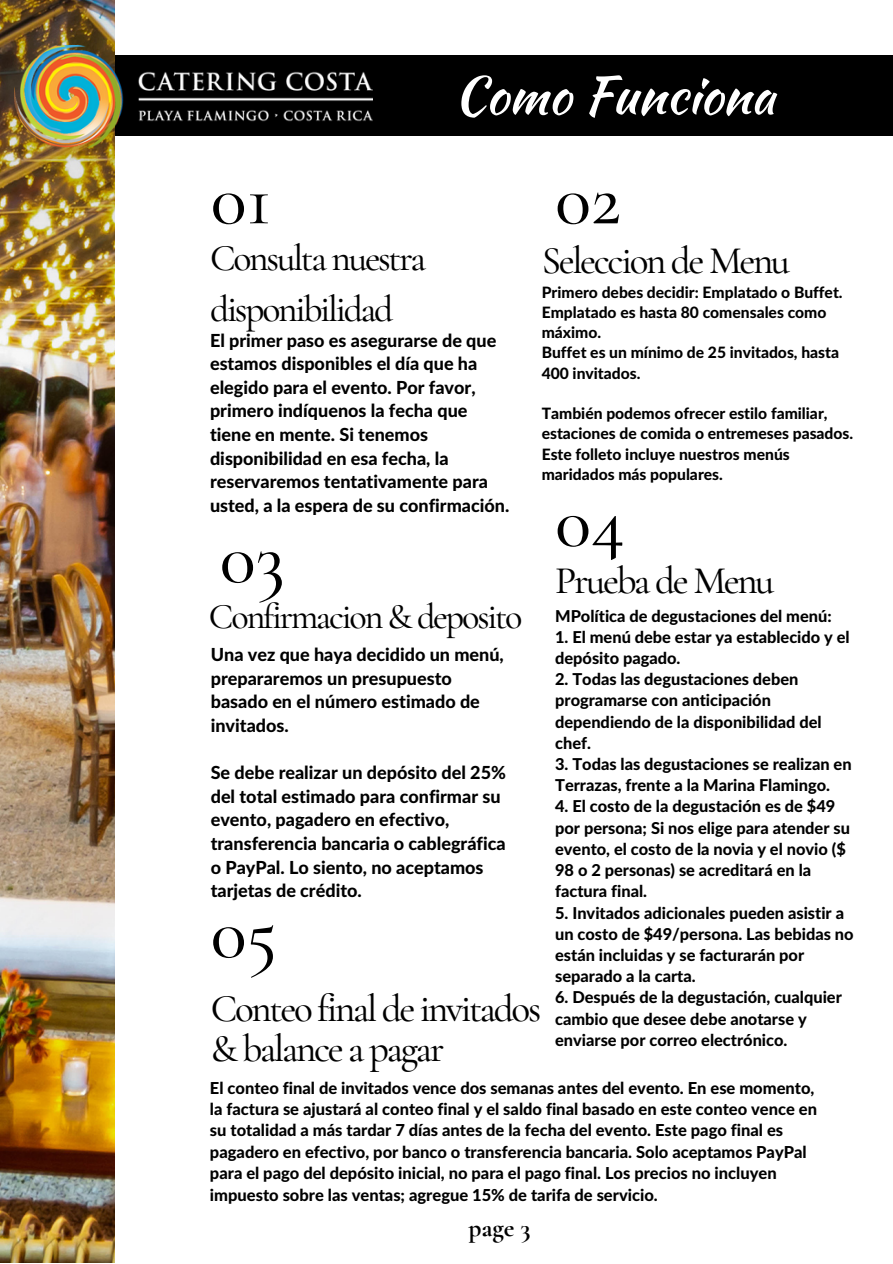
<style>
.page{position:relative;width:893px;height:1264px;background:#fff}
.page>*{position:absolute;margin:0;border:0;box-sizing:border-box;transform-origin:0 0}
.t1{font:500 75px "Cormorant Garamond";color:#000}
.t2{font:51.9px "Kaushan Script";color:#fff}
.t3{font:500 39px/40.5px "Cormorant Garamond";letter-spacing:-.06em;color:#000}
.t4{font:500 37.5px/51.8px "Cormorant Garamond";letter-spacing:-.06em;color:#000}
.t5{font:500 36px "Cormorant Garamond";letter-spacing:-.06em;color:#000}
.t6{font:700 25.5px "Cormorant Garamond";color:#000}
.t7{font:800 18px/23.5px "Lato Latin";color:#000}
.t8{font:800 16.5px/21.3px "Lato Latin";color:#000}
.t9{font:800 16.35px/21.1px "Lato Latin";color:#000}
.t10{font:800 15.6px/20.2px "Lato Latin";color:#000}
</style>
<div class="page">
<div style="left:0;top:55px;width:892px;height:80px;background:#000"></div>
<img style="left:0;top:0;width:115px;height:1262px">
<img style="left:14px;top:46px;width:358px;height:101px">
<p class="t1" style="left:211px;top:154px;width:62px">01</p>
<p class="t2" style="left:454px;top:57px;width:322px">Como Funciona</p>
<p class="t1" style="left:555px;top:154px;width:67px">02</p>
<p class="t4" style="left:210px;top:232px;width:218px">Consulta nuestra disponibilidad</p>
<p class="t3" style="left:541px;top:241px;width:250px">Seleccion de Menu</p>
<p class="t10" style="left:541px;top:283px;width:302px">Primero debes decidir: Emplatado o Buffet.</p>
<p class="t10" style="left:541px;top:303px;width:286px">Emplatado es hasta 80 comensales como máximo.</p>
<p class="t10" style="left:541px;top:343px;width:299px">Buffet es un mínimo de 25 invitados, hasta<br>400 invitados.</p>
<p class="t10" style="left:541px;top:404px;width:313px">También podemos ofrecer estilo familiar, estaciones de comida o entremeses pasados.<br>Este folleto incluye nuestros menús maridados más populares.</p>
<p class="t7" style="left:210px;top:329px;width:301px">El primer paso es asegurarse de que estamos disponibles el día que ha elegido para el evento. Por favor, primero indíquenos la fecha que tiene en mente. Si tenemos disponibilidad en esa fecha, la reservaremos tentativamente para usted, a la espera de su confirmación.</p>
<p class="t1" style="left:555px;top:476px;width:71px">04</p>
<p class="t1" style="left:220px;top:513px;width:66px">03</p>
<p class="t3" style="left:555px;top:560px;width:221px">Prueba de Menu</p>
<p class="t5" style="left:209px;top:595px;width:315px">Confirmacion &amp; deposito</p>
<p class="t9" style="left:555px;top:606px;width:278px">MPolítica de degustaciones del menú:</p>
<p class="t9" style="left:555px;top:627px;width:296px">1. El menú debe estar ya establecido y el depósito pagado.</p>
<p class="t9" style="left:555px;top:669px;width:268px">2. Todas las degustaciones deben programarse con anticipación dependiendo de la disponibilidad del chef.</p>
<p class="t9" style="left:555px;top:754px;width:298px">3. Todas las degustaciones se realizan en<br>Terrazas, frente a la Marina Flamingo.</p>
<p class="t9" style="left:555px;top:797px;width:296px">4. El costo de la degustación es de $49 por persona; Si nos elige para atender su evento, el costo de la novia y el novio ($ 98 o 2 personas) se acreditará en la factura final.</p>
<p class="t9" style="left:555px;top:902px;width:300px">5. Invitados adicionales pueden asistir a un costo de $49/persona. Las bebidas no están incluidas y se facturarán por separado a la carta.</p>
<p class="t9" style="left:555px;top:987px;width:288px">6. Después de la degustación, cualquier cambio que desee debe anotarse y enviarse por correo electrónico.</p>
<p class="t7" style="left:211px;top:644px;width:294px">Una vez que haya decidido un menú, prepararemos un presupuesto basado en el número estimado de invitados.</p>
<p class="t7" style="left:211px;top:762px;width:297px">Se debe realizar un depósito del 25% del total estimado para confirmar su evento, pagadero en efectivo, transferencia bancaria o cablegráfica o PayPal. Lo siento, no aceptamos tarjetas de crédito.</p>
<p class="t1" style="left:211px;top:887px;width:68px">05</p>
<p class="t3" style="left:211px;top:988px;width:332px">Conteo final de invitados &amp; balance a pagar</p>
<p class="t8" style="left:210px;top:1077px;width:608px">El conteo final de invitados vence dos semanas antes del evento. En ese momento, la factura se ajustará al conteo final y el saldo final basado en este conteo vence en su totalidad a más tardar 7 días antes de la fecha del evento. Este pago final es pagadero en efectivo, por banco o transferencia bancaria. Solo aceptamos PayPal para el pago del depósito inicial, no para el pago final. Los precios no incluyen impuesto sobre las ventas; agregue 15% de tarifa de servicio.</p>
<p class="t6" style="left:468px;top:1212px;width:63px">page 3</p>
</div>
